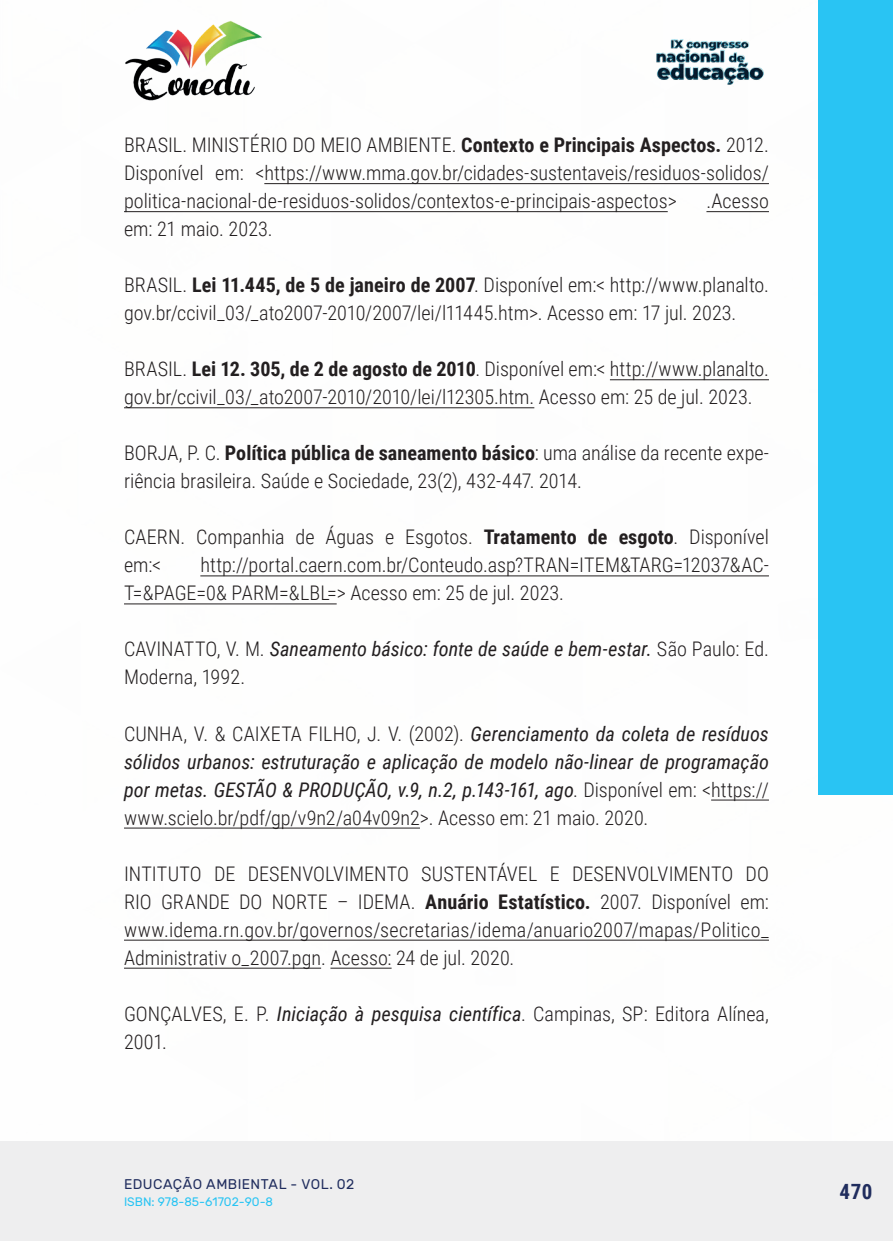
<style>
.page{position:relative;width:893px;height:1241px;background:#fff}
.page>*{position:absolute;margin:0;border:0;box-sizing:border-box;transform-origin:0 0}
.t1{font:700 21px "Roboto Condensed";color:#202d5e}
._17_REFERENCIAS{font:300 20.12px/28px "Roboto Condensed";color:#231f20}
._17_REFERENCIAS-2{font:italic 20.12px/28px "Roboto Condensed";color:#231f20}
.t2{font:14px "Rubik";letter-spacing:.035em;color:#202d5e}
.t3{font:12.25px "Rubik";color:#29c4f3}
.s1{font-weight:700}
.s2{font-weight:300;font-style:normal}
.s3{font-weight:400;font-style:italic}
</style>
<div class="page">
<div style="left:0;top:1141px;width:893px;height:99px;background:#eeeeef"></div>
<div style="left:819px;top:0;width:74px;height:794px;background:#29c4f3"></div>
<img style="left:125px;top:20px;width:137px;height:81px">
<img style="left:656px;top:39px;width:108px;height:46px">
<hr style="left:264px;top:183px;width:505px;height:1px;background:#231f20">
<hr style="left:124px;top:211px;width:544px;height:1px;background:#231f20">
<hr style="left:706px;top:211px;width:63px;height:1px;background:#231f20">
<hr style="left:610px;top:379px;width:159px;height:1px;background:#231f20">
<hr style="left:124px;top:407px;width:410px;height:1px;background:#231f20">
<hr style="left:200px;top:575px;width:569px;height:1px;background:#231f20">
<hr style="left:124px;top:603px;width:213px;height:1px;background:#231f20">
<hr style="left:711px;top:799px;width:58px;height:1px;background:#231f20">
<hr style="left:124px;top:827px;width:296px;height:1px;background:#231f20">
<hr style="left:124px;top:939px;width:645px;height:1px;background:#231f20">
<hr style="left:124px;top:967px;width:197px;height:1px;background:#231f20">
<hr style="left:330px;top:967px;width:62px;height:1px;background:#231f20">
<p class="_17_REFERENCIAS" style="left:124px;top:130px;width:646px;text-align:justify">BRASIL. MINISTÉRIO DO MEIO AMBIENTE. <span class="s1">Contexto e Principais Aspectos.</span> 2012.<br>Disponível em: &lt;https://www.mma.gov.br/cidades-sustentaveis/residuos-solidos/ politica-nacional-de-residuos-solidos/contextos-e-principais-aspectos&gt;</p>
<p class="_17_REFERENCIAS" style="left:706px;top:186px;width:64px">.Acesso</p>
<p class="_17_REFERENCIAS" style="left:124px;top:214px;width:150px">em: 21 maio. 2023.</p>
<p class="_17_REFERENCIAS" style="left:124px;top:270px;width:646px">BRASIL. <span class="s1">Lei 11.445, de 5 de janeiro de 2007</span>. Disponível em:&lt; http://www.planalto. gov.br/ccivil_03/_ato2007-2010/2007/lei/l11445.htm&gt;. Acesso em: 17 jul. 2023.</p>
<p class="_17_REFERENCIAS" style="left:124px;top:354px;width:646px">BRASIL. <span class="s1">Lei 12. 305, de 2 de agosto de 2010</span>. Disponível em:&lt; http://www.planalto. gov.br/ccivil_03/_ato2007-2010/2010/lei/l12305.htm. Acesso em: 25 de jul. 2023.</p>
<p class="_17_REFERENCIAS" style="left:124px;top:438px;width:646px">BORJA, P. C. <span class="s1">Política pública de saneamento básico</span>: uma análise da recente expe&shy;riência brasileira. Saúde e Sociedade, 23(2), 432-447. 2014.</p>
<p class="_17_REFERENCIAS" style="left:124px;top:522px;width:646px">CAERN. Companhia de Águas e Esgotos. <span class="s1">Tratamento de esgoto</span>. Disponível em:&lt;</p>
<p class="_17_REFERENCIAS" style="left:124px;top:550px;width:646px;text-indent:76px">http://portal.caern.com.br/Conteudo.asp?TRAN=ITEM&amp;TARG=12037&amp;AC-<br>T=&amp;PAGE=0&amp; PARM=&amp;LBL=&gt; Acesso em: 25 de jul. 2023.</p>
<p class="_17_REFERENCIAS-2" style="left:124px;top:634px;width:646px"><span class="s2">CAVINATTO, V. M.</span> Saneamento básico: fonte de saúde e bem-estar. <span class="s2">São Paulo: Ed.<br>Moderna, 1992.</span></p>
<p class="_17_REFERENCIAS-2" style="left:124px;top:718px;width:646px;text-align:justify"><span class="s2">CUNHA, V. &amp; CAIXETA FILHO, J. V. (2002).</span> Gerenciamento da coleta de resíduos sólidos urbanos: estruturação e aplicação de modelo não-linear de programação por metas. GESTÃO &amp; PRODUÇÃO, v.9, n.2, p.143-161, ago<span class="s2">. Disponível em: &lt;https:// www.scielo.br/pdf/gp/v9n2/a04v09n2&gt;. Acesso em: 21 maio. 2020.</span></p>
<p class="_17_REFERENCIAS" style="left:124px;top:858px;width:646px;text-align:justify">INTITUTO DE DESENVOLVIMENTO SUSTENTÁVEL E DESENVOLVIMENTO DO RIO GRANDE DO NORTE – IDEMA. <span class="s1">Anuário Estatístico.</span> 2007. Disponível em: www.idema.rn.gov.br/governos/secretarias/idema/anuario2007/mapas/Politico_ Administrativ o_2007.pgn. Acesso: 24 de jul. 2020.</p>
<p class="_17_REFERENCIAS" style="left:124px;top:998px;width:646px">GONÇALVES, E. P. <span class="s3">Iniciação à pesquisa científica</span>. Campinas, SP: Editora Alínea,<br>2001.</p>
<p class="t2" style="left:124px;top:1175px;width:232px">EDUCAÇÃO AMBIENTAL - VOL. 02</p>
<p class="t3" style="left:124px;top:1194px;width:151px">ISBN: 978-85-61702-90-8</p>
<p class="t1" style="left:839px;top:1176px;width:34px">470</p>
</div>
